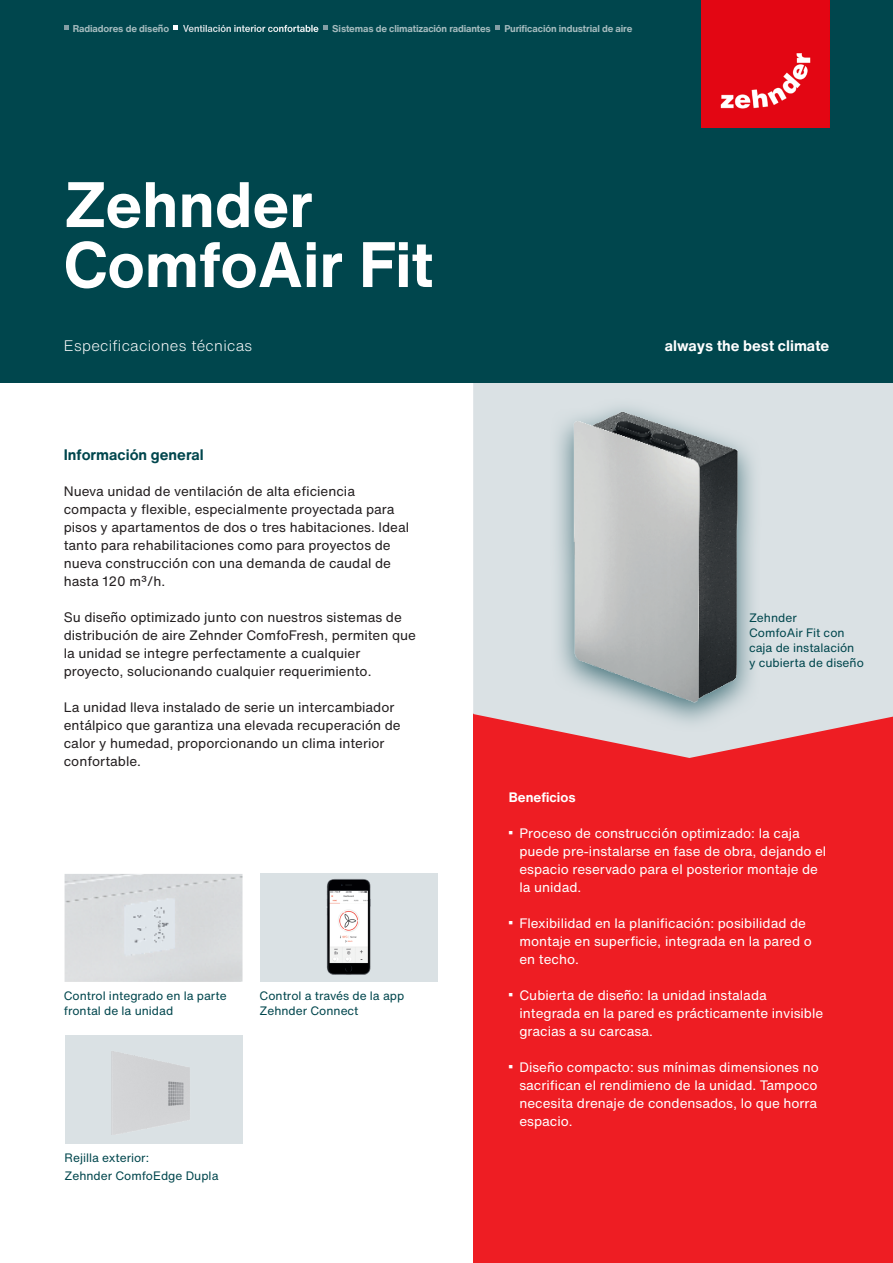
<style>
.page{position:relative;width:893px;height:1263px;background:#fff}
.page>*{position:absolute;margin:0;border:0;box-sizing:border-box;transform-origin:0 0}
.Headline{font:700 63px/60px "Helvetica Now Text";color:#fff}
.Identification_Text{font:300 15px "Helvetica Now Text";letter-spacing:.02em;color:#fff}
.Claim{font:700 15px "Helvetica Now Text";color:#fff}
.Subline{font:700 15px "Helvetica Now Text";color:#00464d}
.Copy_Text{font:13.5px/18px "Helvetica Now Text";color:#231f20}
.t1{font:13.5px/18px "Helvetica Now Text";color:#fff}
.Info_Boxes___Headline{font:700 13.5px "Helvetica Now Text";color:#fff}
.t2{font:12px/15px "Helvetica Now Text";color:#00464d}
.Product_line{font:700 9.75px "Helvetica Now Text";letter-spacing:-.015em;color:#a6bcbf}
.Product_line-2{font:700 9.75px "Helvetica Now Text";letter-spacing:-.015em;color:#fff}
</style>
<div class="page">
<div style="left:260px;top:874px;width:178px;height:108px;background:#dae1e4"></div>
<img style="left:326px;top:879px;width:45px;height:96px">
<div style="left:65px;top:1036px;width:177px;height:108px;background:#dae1e4"></div>
<img style="left:65px;top:874px;width:177px;height:108px">
<img style="left:111px;top:1051px;width:79px;height:84px">
<div style="left:473px;top:714px;width:420px;height:549px;background:#ee1d23"></div>
<svg style="left:473px;top:383px;width:420px;height:375px;background:#dccbcf"></svg>
<div style="left:549px;top:398px;width:212px;height:334px;background:#dae1e4"></div>
<img style="left:550px;top:388px;width:214px;height:333px">
<div style="left:0;top:0;width:893px;height:383px;background:#00464d"></div>
<svg style="left:64px;top:26px;width:4px;height:4px"></svg>
<svg style="left:174px;top:26px;width:4px;height:4px"></svg>
<svg style="left:323px;top:26px;width:5px;height:4px"></svg>
<svg style="left:495px;top:26px;width:5px;height:4px"></svg>
<img style="left:702px;top:0;width:127px;height:128px">
<p class="Product_line" style="left:73px;top:21px;width:98px">Radiadores de diseño</p>
<p class="Product_line-2" style="left:183px;top:21px;width:138px">Ventilación interior confortable</p>
<p class="Product_line" style="left:332px;top:21px;width:160px">Sistemas de climatización radiantes</p>
<p class="Product_line" style="left:504px;top:21px;width:130px">Purificación industrial de aire</p>
<p class="Headline" style="left:64px;top:173px;width:371px">Zehnder<br>ComfoAir Fit</p>
<p class="Identification_Text" style="left:64px;top:334px;width:190px">Especificaciones técnicas</p>
<p class="Claim" style="left:665px;top:334px;width:166px">always the best climate</p>
<p class="Subline" style="left:64px;top:443px;width:142px">Información general</p>
<p class="Copy_Text" style="left:64px;top:482px;width:347px">Nueva unidad de ventilación de alta eficiencia compacta y flexible, especialmente proyectada para pisos y apartamentos de dos o tres habitaciones. Ideal tanto para rehabilitaciones como para proyectos de nueva construcción con una demanda de caudal de hasta 120 m3/h.</p>
<p class="Copy_Text" style="left:64px;top:608px;width:354px">Su diseño optimizado junto con nuestros sistemas de distribución de aire Zehnder ComfoFresh, permiten que la unidad se integre perfectamente a cualquier proyecto, solucionando cualquier requerimiento.</p>
<p class="Copy_Text" style="left:64px;top:698px;width:338px">La unidad lleva instalado de serie un intercambiador entálpico que garantiza una elevada recuperación de calor y humedad, proporcionando un clima interior confortable.</p>
<p class="t2" style="left:64px;top:988px;width:165px">Control integrado en la parte frontal de la unidad</p>
<p class="t2" style="left:260px;top:988px;width:146px">Control a través de la app<br>Zehnder Connect</p>
<p class="t2" style="left:65px;top:1150px;width:86px">Rejilla exterior:</p>
<p class="t2" style="left:65px;top:1168px;width:155px">Zehnder ComfoEdge Dupla</p>
<p class="t2" style="left:749px;top:610px;width:116px">Zehnder<br>ComfoAir Fit con caja de instalación<br>y cubierta de diseño</p>
<p class="Info_Boxes___Headline" style="left:509px;top:787px;width:68px">Beneficios</p>
<p class="t1" style="left:519px;top:824px;width:308px;text-indent:-11px"><sup>■</sup> Proceso de construcción optimizado: la caja puede pre-instalarse en fase de obra, dejando el espacio reservado para el posterior montaje de la unidad.</p>
<p class="t1" style="left:519px;top:914px;width:294px;text-indent:-11px"><sup>■</sup> Flexibilidad en la planificación: posibilidad de montaje en superficie, integrada en la pared o en techo.</p>
<p class="t1" style="left:519px;top:986px;width:305px;text-indent:-11px"><sup>■</sup> Cubierta de diseño: la unidad instalada integrada en la pared es prácticamente invisible gracias a su carcasa.</p>
<p class="t1" style="left:519px;top:1058px;width:301px;text-indent:-11px"><sup>■</sup> Diseño compacto: sus mínimas dimensiones no sacrifican el rendimieno de la unidad. Tampoco necesita drenaje de condensados, lo que horra espacio.</p>
</div>
